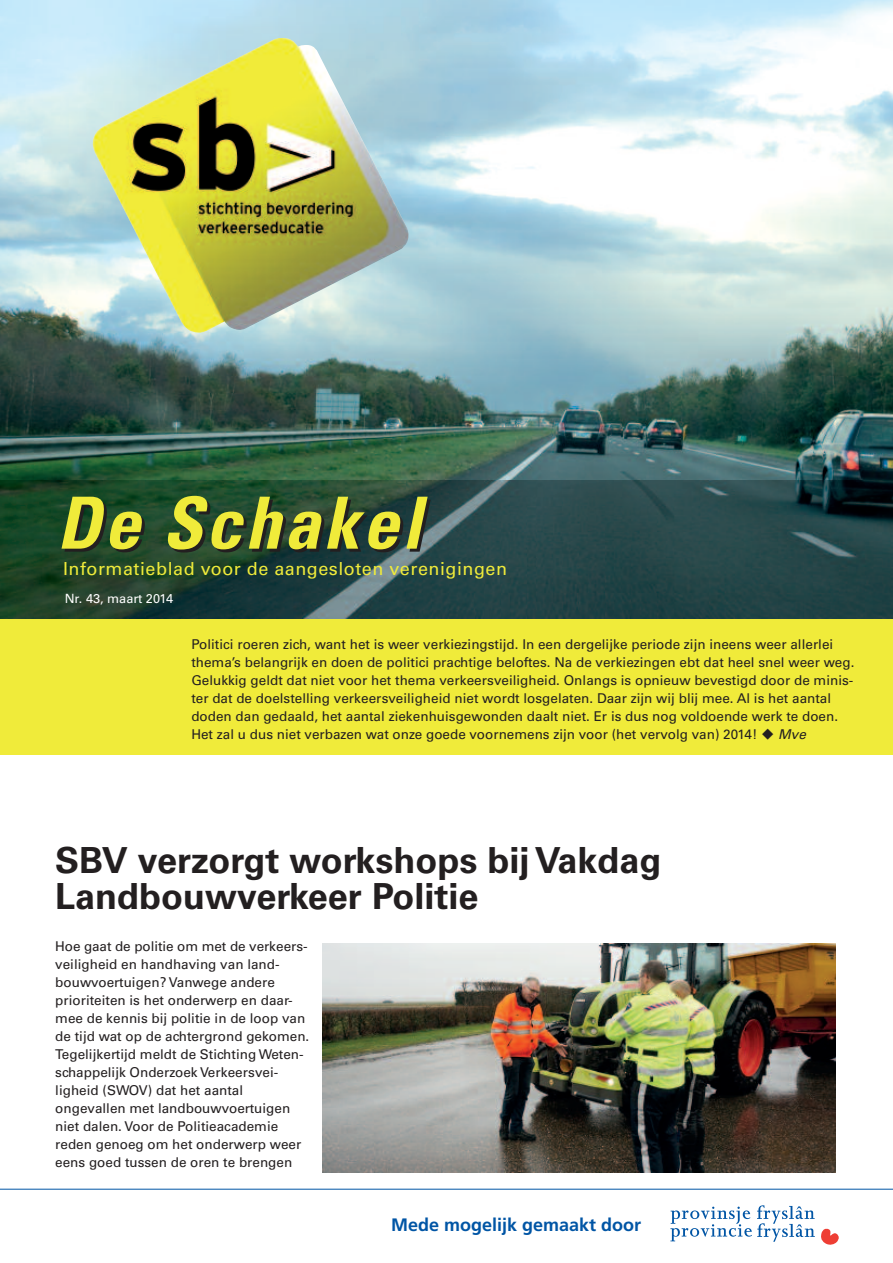
<style>
.page{position:relative;width:893px;height:1263px;background:#fff}
.page>*{position:absolute;margin:0;border:0;box-sizing:border-box;transform-origin:0 0}
.t1{font:italic 700 condensed 72px "Univers LT Std";letter-spacing:.045em;color:#f0eb3a}
.t2{font:700 36px/36px "Univers LT Std";color:#231f20}
.t3{font:18px "Univers LT Std";letter-spacing:.03em;color:#f0eb3a}
.t4{font:700 18px "Frutiger LT Std";color:#0155a5}
.t5{font:13.5px/18px "Univers LT Std";color:#231f20}
.t6{font:12.75px "Univers LT Std";color:#fff}
.s1{font-style:italic}
</style>
<div class="page">
<img style="left:0;top:0;width:893px;height:480px">
<img style="left:0;top:480px;width:893px;height:139px">
<div style="left:0;top:619px;width:893px;height:136px;background:#f0eb3a"></div>
<hr style="left:0;top:1189px;width:893px;height:1px;background:#0155a5">
<img style="left:92px;top:37px;width:317px;height:296px">
<svg style="left:670px;top:1205px;width:169px;height:40px"></svg>
<img style="left:322px;top:943px;width:514px;height:230px">
<h1 class="t1" style="left:57px;top:497px;width:366px">De Schakel</h1>
<h3 class="t3" style="left:63px;top:562px;width:445px">Informatieblad voor de aangesloten verenigingen</h3>
<p class="t6" style="left:65px;top:594px;width:110px">Nr. 43, maart 2014</p>
<p class="t5" style="left:191px;top:637px;width:665px">Politici roeren zich, want het is weer verkiezingstijd. In een dergelijke periode zijn ineens weer allerlei thema’s belangrijk en doen de politici prachtige beloftes. Na de verkiezingen ebt dat heel snel weer weg.<br>Gelukkig geldt dat niet voor het thema verkeersveiligheid. Onlangs is opnieuw bevestigd door de minis&shy;ter dat de doelstelling verkeersveiligheid niet wordt losgelaten. Daar zijn wij blij mee. Al is het aantal doden dan gedaald, het aantal ziekenhuisgewonden daalt niet. Er is dus nog voldoende werk te doen.<br>Het zal u dus niet verbazen wat onze goede voornemens zijn voor (het vervolg van) 2014! ◆ <span class="s1">Mve</span></p>
<h2 class="t2" style="left:55px;top:845px;width:608px">SBV verzorgt workshops bij Vakdag<br>Landbouwverkeer Politie</h2>
<p class="t5" style="left:55px;top:938px;width:256px">Hoe gaat de politie om met de verkeers&shy;veiligheid en handhaving van land&shy;bouwvoertuigen? Vanwege andere prioriteiten is het onderwerp en daar&shy;mee de kennis bij politie in de loop van de tijd wat op de achtergrond gekomen.<br>Tegelijkertijd meldt de Stichting Weten&shy;schappelijk Onderzoek Verkeersvei&shy;ligheid (SWOV) dat het aantal ongevallen met landbouwvoertuigen niet dalen. Voor de Politieacademie reden genoeg om het onderwerp weer eens goed tussen de oren te brengen</p>
<h3 class="t4" style="left:391px;top:1217px;width:252px">Mede mogelijk gemaakt door</h3>
</div>
